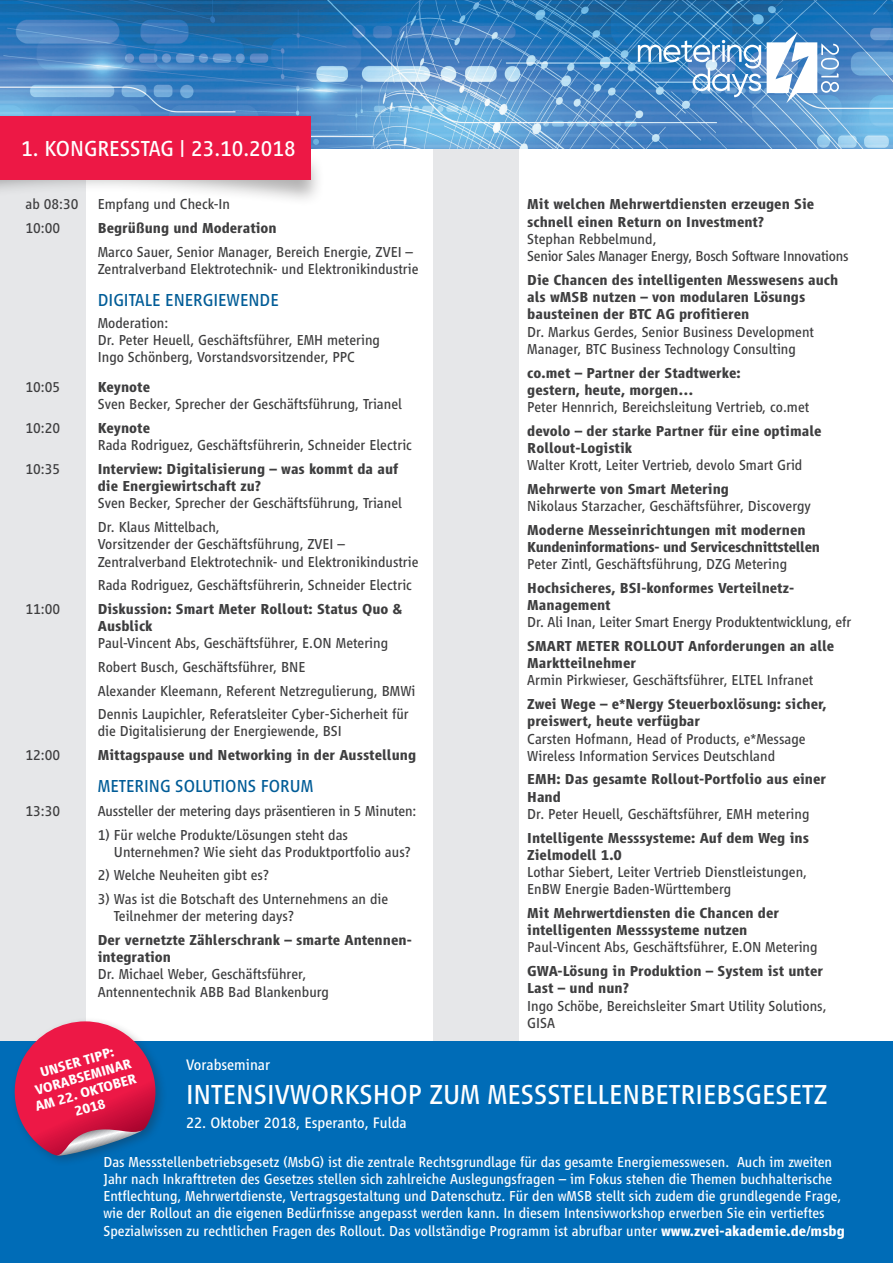
<style>
.page{position:relative;width:893px;height:1263px;background:#fff}
.page>*{position:absolute;margin:0;border:0;box-sizing:border-box;transform-origin:0 0}
.t1{font:28.5px "Vialog LT Std";color:#fff}
.t2{font:22.5px "Vialog LT Std";color:#fff}
.t3{font:18px "Vialog LT Std";color:#015c97}
.t4{font:15.75px "Vialog LT Std";color:#fff}
.t5{font:15px/17.2px "Vialog LT Std";color:#3e3e3f}
.t6{font:700 15px/17.2px "Vialog LT Std";color:#3e3e3f}
.t7{font:15px/17.2px "Vialog LT Std";color:#fff}
.t8{font:700 15px/17.2px "Vialog LT Std";letter-spacing:-.02em;color:#3e3e3f}
.t9{font:15px/17.2px "Vialog LT Std";letter-spacing:-.02em;color:#3e3e3f}
.t10{font:700 14.25px/15.8px "Vialog LT Std";color:#fff;text-align:center}
.s1{font-weight:700}
</style>
<div class="page">
<div style="left:0;top:94px;width:85px;height:1169px;background:#e6e7e9"></div>
<div style="left:434px;top:94px;width:85px;height:1169px;background:#e6e7e9"></div>
<div style="left:0;top:151px;width:325px;height:56px;background:#231f20;opacity:.35"></div>
<img style="left:0;top:0;width:893px;height:149px">
<div style="left:0;top:116px;width:310px;height:64px;background:#ed1845"></div>
<svg style="left:638px;top:40px;width:123px;height:57px;background:#659ccd"></svg>
<svg style="left:767px;top:32px;width:72px;height:71px"></svg>
<div style="left:0;top:1042px;width:893px;height:221px;background:#006cb7"></div>
<div style="left:10px;top:1017px;width:157px;height:150px;background:#231f20;opacity:.3"></div>
<svg style="left:5px;top:1021px;width:160px;height:137px"></svg>
<h2 class="t2" style="left:21px;top:136px;width:100px">1. Kongresstag</h2>
<h2 class="t2" style="left:180px;top:136px;width:118px">| 23.10.2018</h2>
<p class="t5" style="left:26px;top:196px;width:55px">ab 08:30</p>
<p class="t5" style="left:98px;top:196px;width:134px">Empfang und Check-In</p>
<p class="t5" style="left:26px;top:219px;width:36px">10:00</p>
<p class="t6" style="left:98px;top:219px;width:180px">Begrüßung und Moderation</p>
<p class="t5" style="left:98px;top:243px;width:322px">Marco Sauer, Senior Manager, Bereich Energie, ZVEI –<br>Zentralverband Elektrotechnik- und Elektronikindustrie</p>
<p class="t3" style="left:98px;top:290px;width:19px">Digitale</p>
<p class="t3" style="left:165px;top:290px;width:48px">Energiewe</p>
<p class="t3" style="left:248px;top:290px;width:21px">nde</p>
<p class="t5" style="left:98px;top:314px;width:284px">Moderation:<br>Dr. Peter Heuell, Geschäftsführer, EMH metering<br>Ingo Schönberg, Vorstandsvorsitzender, PPC</p>
<p class="t5" style="left:26px;top:378px;width:36px">10:05</p>
<p class="t6" style="left:98px;top:378px;width:54px">Keynote</p>
<p class="t5" style="left:98px;top:396px;width:306px">Sven Becker, Sprecher der Geschäftsführung, Trianel</p>
<p class="t5" style="left:26px;top:419px;width:36px">10:20</p>
<p class="t6" style="left:98px;top:419px;width:54px">Keynote</p>
<p class="t5" style="left:26px;top:437px;width:41px">R</p>
<p class="t5" style="left:106px;top:437px;width:308px">ada Rodriguez, Geschäftsführerin, Schneider Electric</p>
<p class="t5" style="left:26px;top:460px;width:36px">10:35</p>
<p class="t6" style="left:98px;top:460px;width:302px">Interview: Digitalisierung – was kommt da auf die Energiewirtschaft zu?</p>
<p class="t5" style="left:98px;top:492px;width:306px;line-height:23.7px">Sven Becker, Sprecher der Geschäftsführung, Trianel<br>Dr. Klaus Mittelbach,</p>
<p class="t5" style="left:98px;top:536px;width:322px">Vorsitzender der Geschäftsführung, ZVEI –<br>Zentralverband Elektrotechnik- und Elektronikindustrie</p>
<p class="t5" style="left:26px;top:576px;width:41px">R</p>
<p class="t5" style="left:106px;top:576px;width:308px">ada Rodriguez, Geschäftsführerin, Schneider Electric</p>
<p class="t5" style="left:26px;top:600px;width:36px">11:00</p>
<p class="t6" style="left:98px;top:600px;width:306px">Diskussion: Smart Meter Rollout: Status Quo &amp;<br>Ausblick</p>
<p class="t5" style="left:98px;top:635px;width:292px">Paul-Vincent Abs, Geschäftsführer, E.ON Metering</p>
<p class="t5" style="left:26px;top:658px;width:28px">R</p>
<p class="t5" style="left:98px;top:655px;width:319px;line-height:23.7px;text-indent:8px">obert Busch, Geschäftsführer, BN E<br>Alexander Kleemann, Referent N etzregulierung, BMWi<br>Dennis Laupichler, Referatsleiter Cyber-Sicherheit für</p>
<p class="t5" style="left:98px;top:723px;width:246px">die Digitalisierung der Energiewende, BSI</p>
<p class="t5" style="left:26px;top:746px;width:36px">12:00</p>
<p class="t6" style="left:98px;top:746px;width:320px">Mittagspause und Networking in der Ausstellung</p>
<p class="t3" style="left:98px;top:776px;width:96px">Meteri ng Solutio</p>
<p class="t3" style="left:237px;top:776px;width:65px">ns Forum</p>
<p class="t5" style="left:26px;top:802px;width:36px">13:30</p>
<p class="t5" style="left:98px;top:802px;width:320px">Aussteller der metering days präsentieren in 5 Minuten:</p>
<p class="t5" style="left:114px;top:826px;width:298px;text-indent:-16px">1) Für welche Produkte/Lösungen steht das<br>Unternehmen? Wie sieht das Produktportfolio aus?</p>
<p class="t5" style="left:98px;top:867px;width:173px">2) Welche N euheiten gibt es?</p>
<p class="t5" style="left:114px;top:890px;width:276px;text-indent:-16px">3) Was ist die Botschaft des Unternehmens an die<br>Teilnehmer der metering days?</p>
<p class="t6" style="left:98px;top:931px;width:314px">Der vernetzte Zählerschrank – smarte Antennen&shy;integration</p>
<p class="t5" style="left:98px;top:966px;width:233px">Dr. Michael Weber, Geschäftsführer,<br>Antennentechnik ABB Bad Blankenburg</p>
<p class="t6" style="left:527px;top:196px;width:288px">Mit welchen Mehrwertdiensten erzeugen Sie schnell einen Return on Investment?</p>
<p class="t9" style="left:527px;top:230px;width:323px">Stephan Rebbelmund,<br>Senior Sales Manager Energy, Bosch Software Innovations</p>
<p class="t6" style="left:527px;top:271px;width:312px">Die Chancen des intelligenten Messwesens auch als wMSB nutzen – von modularen Lösungs bausteinen der BTC AG profitieren</p>
<p class="t5" style="left:527px;top:323px;width:288px">Dr. Markus Gerdes, Senior Business Development<br>Manager, BTC Business Technology Consulting</p>
<p class="t6" style="left:527px;top:364px;width:215px">co.met – Partner der Stadtwerke: gestern, heute, morgen…</p>
<p class="t5" style="left:527px;top:398px;width:283px">Peter Hennrich, Bereichsleitung Vertrieb, co.met</p>
<p class="t6" style="left:527px;top:422px;width:296px">devolo – der starke Partner für eine optimale<br>Rollout-Logistik</p>
<p class="t5" style="left:527px;top:456px;width:277px">Walter Krott, Leiter Vertrieb, devolo Smart Grid</p>
<p class="t6" style="left:527px;top:480px;width:203px">Mehrwerte von Smart Metering</p>
<p class="t5" style="left:455px;top:497px;width:42px">N</p>
<p class="t5" style="left:537px;top:497px;width:276px">ikolaus Starzacher, Geschäftsführer, Discovergy</p>
<p class="t8" style="left:527px;top:521px;width:294px">Moderne Messeinrichtungen mit modernen<br>Kundeninformations- und Serviceschnittstellen</p>
<p class="t5" style="left:527px;top:555px;width:261px">Peter Zintl, Geschäftsführung, DZG Metering</p>
<p class="t6" style="left:527px;top:579px;width:268px">Hochsicheres, BSI-konformes Verteilnetz-<br>Management</p>
<p class="t5" style="left:527px;top:614px;width:326px">Dr. Ali Inan, Leiter Smart Energy Produktentwicklung, efr</p>
<p class="t6" style="left:527px;top:637px;width:308px">SMART METER ROLLOUT Anforderungen an alle<br>Marktteilnehmer</p>
<p class="t5" style="left:527px;top:672px;width:288px">Armin Pirkwieser, Geschäftsführer, ELTEL Infranet</p>
<p class="t6" style="left:527px;top:695px;width:301px">Zwei Wege – e*Nergy Steuerboxlösung: sicher, preiswert, heute verfügbar</p>
<p class="t5" style="left:527px;top:730px;width:280px">Carsten Hofmann, Head of Products, e*Message<br>Wireless Information Services Deutschland</p>
<p class="t6" style="left:527px;top:771px;width:300px">EMH: Das gesamte Rollout-Portfolio aus einer<br>Hand</p>
<p class="t5" style="left:527px;top:805px;width:284px">Dr. Peter Heuell, Geschäftsführer, EMH metering</p>
<p class="t6" style="left:527px;top:829px;width:283px">Intelligente Messsysteme: Auf dem Weg ins<br>Zielmodell 1.0</p>
<p class="t5" style="left:527px;top:863px;width:281px">Lothar Siebert, Leiter Vertrieb Dienstleistungen,<br>EnBW Energie Baden-Württemberg</p>
<p class="t6" style="left:527px;top:904px;width:253px">Mit Mehrwertdiensten die Chancen der intelligenten Messsysteme nutzen</p>
<p class="t5" style="left:527px;top:939px;width:292px">Paul-Vincent Abs, Geschäftsführer, E.ON Metering</p>
<p class="t6" style="left:527px;top:962px;width:297px">GWA-Lösung in Produktion – System ist unter<br>Last – und nun?</p>
<p class="t5" style="left:527px;top:997px;width:301px">Ingo Schöbe, Bereichsleiter Smart Utility Solutions,<br>GISA</p>
<p class="t10" style="left:25px;top:1069px;width:106px;rotate:-16deg">UNSER TIPP:<br>VORABSEMINAR<br>AM 22. OKTOBER<br>2018</p>
<p class="t4" style="left:186px;top:1056px;width:86px">Vorabseminar</p>
<h1 class="t1" style="left:186px;top:1079px;width:84px">Intensivwo</h1>
<h1 class="t1" style="left:329px;top:1079px;width:31px">rkshop</h1>
<h1 class="t1" style="left:429px;top:1079px;width:18px">zum</h1>
<h1 class="t1" style="left:488px;top:1079px;width:34px">Messstelle</h1>
<h1 class="t1" style="left:622px;top:1079px;width:88px">nbetriebsgesetz</h1>
<p class="t4" style="left:186px;top:1114px;width:222px">22. Oktober 2018, Esperanto, Fulda</p>
<p class="t7" style="left:103px;top:1153px;width:743px">Das Messstellenbetriebsgesetz (MsbG) ist die zentrale Rechtsgrundlage für das gesamte Energiemesswesen. Auch im zweiten Jahr nach Inkrafttreten des Gesetzes stellen sich zahlreiche Auslegungsfragen – im Fokus stehen die Themen buchhalterische Entflechtung, Mehrwertdienste, Vertragsgestaltung und Datenschutz. Für den wMSB stellt sich zudem die grundlegende Frage, wie der Rollout an die eigenen Bedürfnisse angepasst werden kann. In diesem Intensivworkshop erwerben Sie ein vertieftes Spezialwissen zu rechtlichen Fragen des Rollout. Das vollständige Programm ist abrufbar unter <span class="s1">www.zvei-akademie.de/msbg</span></p>
</div>
